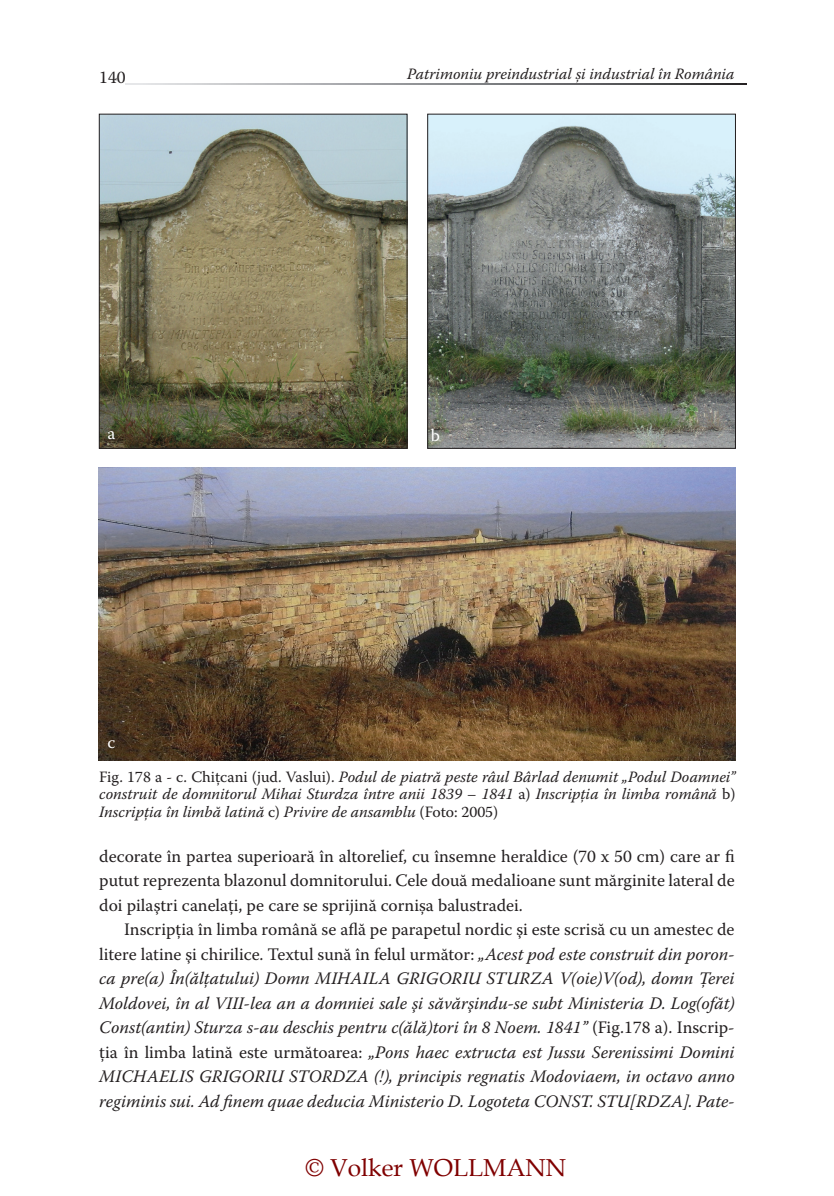
<style>
.page{position:relative;width:834px;height:1196px;background:#fff}
.page>*{position:absolute;margin:0;border:0;box-sizing:border-box;transform-origin:0 0}
.t1{font:24.5px "Book Antiqua";color:#800000}
.t2{font:italic 17.5px/24.5px "Warnock Pro";color:#231f20;text-align:justify}
.t3{font:17.5px/24.5px "Warnock Pro";color:#231f20;text-align:justify}
.t4{font:17.5px "Warnock Pro";color:#fff}
.t5{font:italic 15.75px/17.5px "Warnock Pro";color:#231f20;text-align:justify}
.s1{font-style:normal}
</style>
<div class="page">
<svg style="left:126px;top:83px;width:620px;height:1px"></svg>
<img style="left:101px;top:116px;width:304px;height:330px">
<div style="left:99px;top:114px;width:308px;height:334px;border:1px solid #231f20"></div>
<img style="left:429px;top:116px;width:304px;height:330px">
<div style="left:427px;top:114px;width:308px;height:334px;border:1px solid #231f20"></div>
<img style="left:99px;top:467px;width:636px;height:293px">
<p class="t3" style="left:99px;top:64px;width:28px">140</p>
<p class="t5" style="left:407px;top:65px;width:329px">Patrimoniu preindustrial și industrial în România</p>
<p class="t4" style="left:107px;top:422px;width:9px">a</p>
<p class="t4" style="left:107px;top:732px;width:9px">c</p>
<p class="t4" style="left:430px;top:424px;width:11px">b</p>
<p class="t5" style="left:99px;top:767px;width:637px"><span class="s1">Fig. 178 a - c. Chiţcani (jud. Vaslui).</span> Podul de piatră peste râul Bârlad denumit „Podul Doamnei” construit de domnitorul Mihai Sturdza între anii 1839 – 1841 <span class="s1">a)</span> Inscripţia în limba română <span class="s1">b)<br></span>Inscripţia în limbă latină <span class="s1">c)</span> Privire de ansamblu <span class="s1">(Foto: 2005)</span></p>
<p class="t3" style="left:99px;top:843px;width:636px">decorate în partea superioară în altorelief, cu însemne heraldice (70 x 50 cm) care ar fi putut reprezenta blazonul domnitorului. Cele două medalioane sunt mărginite lateral de doi pilaştri canelaţi, pe care se sprijină cornișa balustradei.</p>
<p class="t2" style="left:99px;top:916px;width:636px;text-indent:25px"><span class="s1">Inscripţia în limba română se află pe parapetul nordic şi este scrisă cu un amestec de litere latine şi chirilice. Textul sună în felul următor:</span> „Acest pod este construit din poron&shy;ca pre(a) În(ălţatului) Domn MIHAILA GRIGORIU STURZA V(oie)V(od), domn Ţerei Moldovei, în al VIII-lea an a domniei sale şi săvărşindu-se subt Ministeria D. Log(ofăt)<br>Const(antin) Sturza s-au deschis pentru c(ălă)tori în 8 Noem. 1841” <span class="s1">(Fig.178 a). Inscrip&shy;ţia în limba latină este următoarea:</span> „Pons haec extructa est Jussu Serenissimi Domini MICHAELIS GRIGORIU STORDZA (!), principis regnatis Modoviaem, in octavo anno regiminis sui. Ad finem quae deducia Ministerio D. Logoteta CONST. STU[RDZA]. Pate-</p>
<h1 class="t1" style="left:305px;top:1150px;width:262px">© Volker WOLLMANN</h1>
</div>
